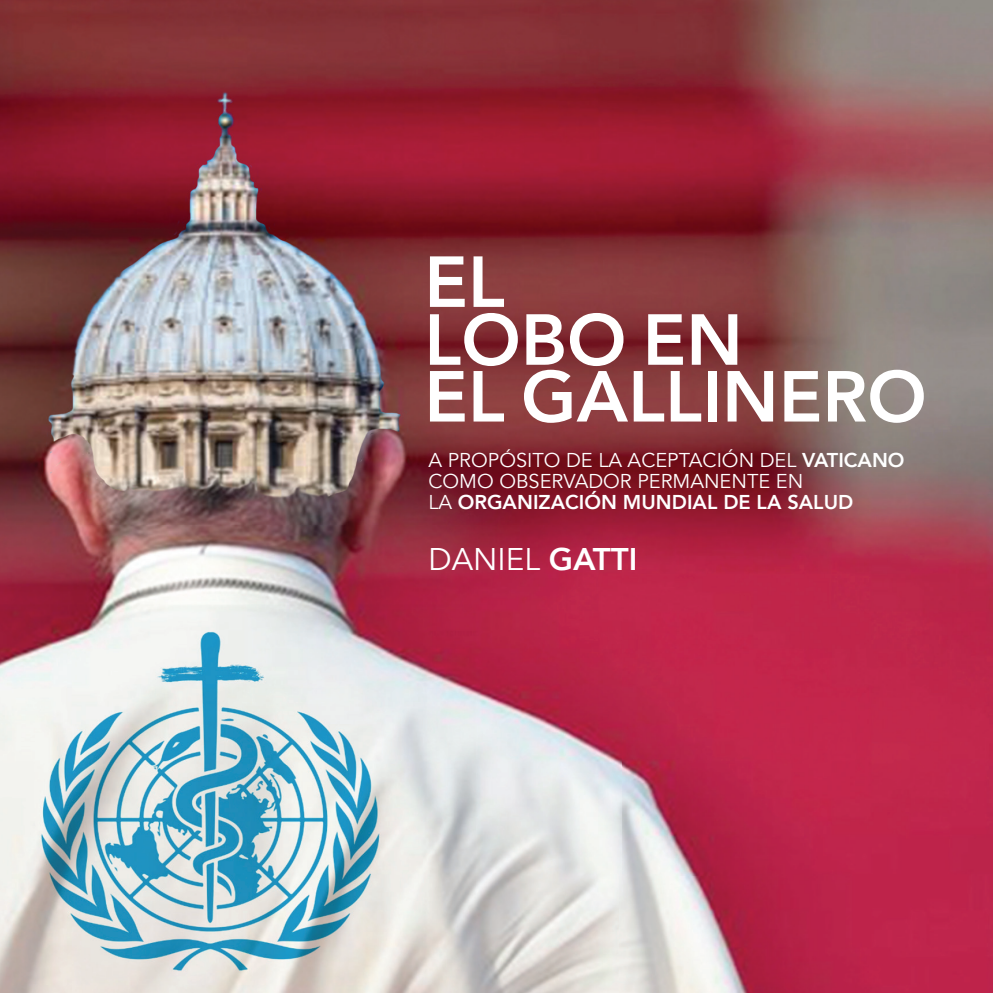
<style>
.page{position:relative;width:993px;height:993px;background:#fff}
.page>*{position:absolute;margin:0;border:0;box-sizing:border-box;transform-origin:0 0}
.t1{font:800 71.23px/57.8px "Avenir";color:#fff}
.t2{font:31.32px "Avenir";color:#fff}
.t3{font:19.95px/20.8px "Avenir";color:#fff}
.s1{font-weight:800}
</style>
<div class="page">
<img style="left:0;top:0;width:619px;height:992px">
<img style="left:619px;top:0;width:373px;height:875px">
<img style="left:619px;top:875px;width:373px;height:117px">
<h1 class="t1" style="left:424px;top:253px;width:320px">EL<br>LOBO EN</h1>
<h1 class="t1" style="left:424px;top:368px;width:503px">EL GALLINERO</h1>
<p class="t3" style="left:428px;top:450px;width:477px">A PROPÓSITO DE LA ACEPTACIÓN DEL <span class="s1">VATICANO<br></span>COMO OBSERVADOR PERMANENTE EN<br>LA <span class="s1">ORGANIZACIÓN MUNDIAL DE LA SALUD</span></p>
<h2 class="t2" style="left:428px;top:540px;width:210px">DANIEL <span class="s1">GATTI</span></h2>
</div>
